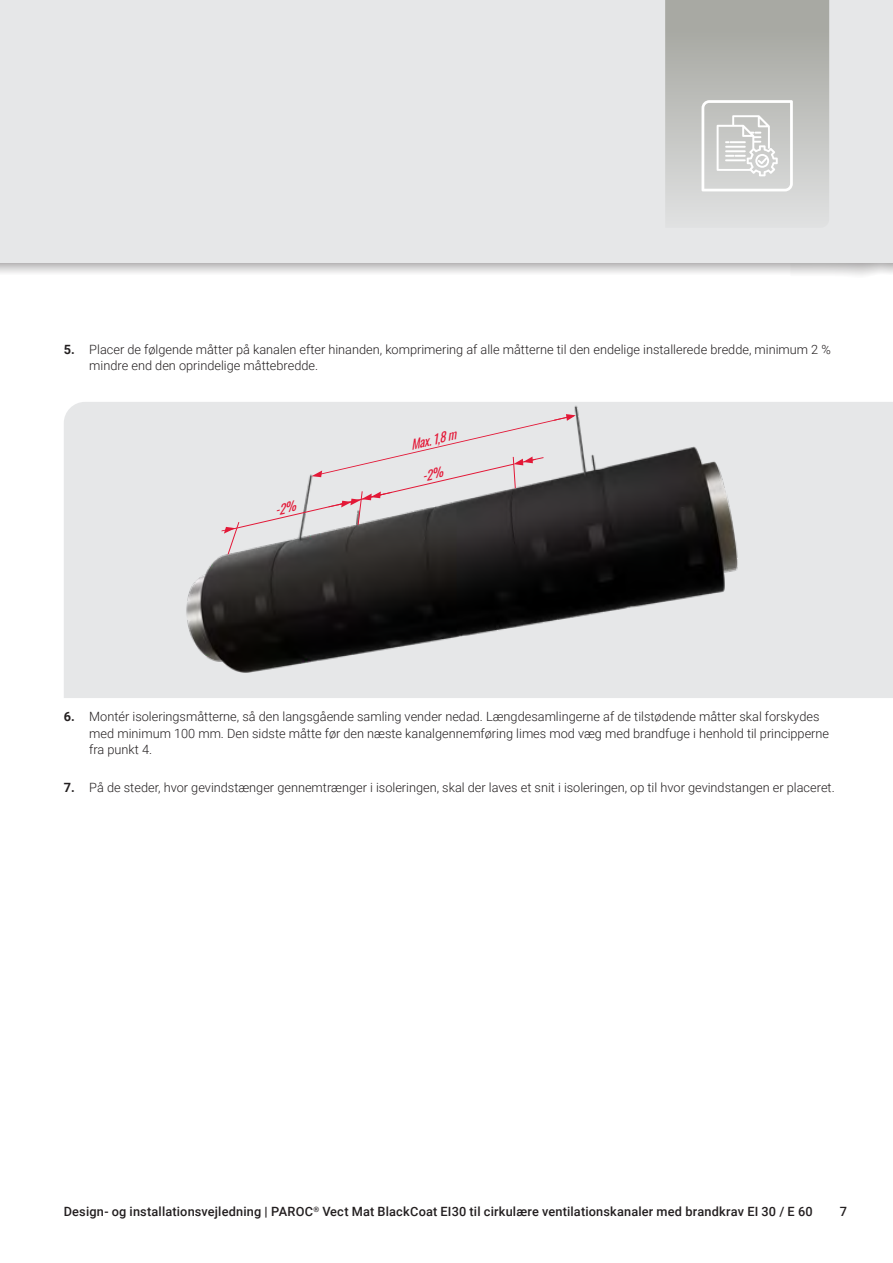
<style>
.page{position:relative;width:893px;height:1263px;background:#fff}
.page>*{position:absolute;margin:0;border:0;box-sizing:border-box;transform-origin:0 0}
.t1{font:300 12.75px/16.5px "Roboto";color:#231f20}
.t2{font:500 12.75px "Roboto";letter-spacing:.015em;color:#231f20}
.t3{font:italic 12.75px "Oswald";color:#e31837}
.s1{font-weight:700}
</style>
<div class="page">
<div style="left:0;top:0;width:893px;height:277px;background:#231f20;opacity:.45"></div>
<div style="left:0;top:0;width:893px;height:263px;background:#e6e7e8"></div>
<svg style="left:665px;top:0;width:164px;height:214px;background:#c1c2bf"></svg>
<div style="left:64px;top:402px;width:829px;height:296px;background:#e6e7e8"></div>
<img style="left:169px;top:402px;width:592px;height:296px">
<svg style="left:220px;top:414px;width:356px;height:141px;background:#b4b1b2"></svg>
<p class="t1" style="left:89px;top:340px;width:743px;text-indent:-26px"><span class="s1">5.</span> Placer de følgende måtter på kanalen efter hinanden, komprimering af alle måtterne til den endelige installerede bredde, minimum 2 % mindre end den oprindelige måttebredde.</p>
<p class="t3" style="left:408px;top:433px;width:48px;rotate:-13deg">Max. 1,8 m</p>
<p class="t1" style="left:89px;top:708px;width:741px;text-indent:-26px"><span class="s1">6.</span> Montér isoleringsmåtterne, så den langsgående samling vender nedad. Længdesamlingerne af de tilstødende måtter skal forskydes med minimum 100 mm. Den sidste måtte før den næste kanalgennemføring limes mod væg med brandfuge i henhold til principperne fra punkt 4.</p>
<p class="t1" style="left:64px;top:779px;width:772px"><span class="s1">7.</span> På de steder, hvor gevindstænger gennemtrænger i isoleringen, skal der laves et snit i isoleringen, op til hvor gevindstangen er placeret.</p>
<p class="t2" style="left:64px;top:1203px;width:750px">Design- og installationsvejledning | PAROC<sup>®</sup> Vect Mat BlackCoat EI30 til cirkulære ventilationskanaler med brandkrav EI 30 / E 60</p>
<p class="t2" style="left:840px;top:1203px;width:9px">7</p>
</div>
